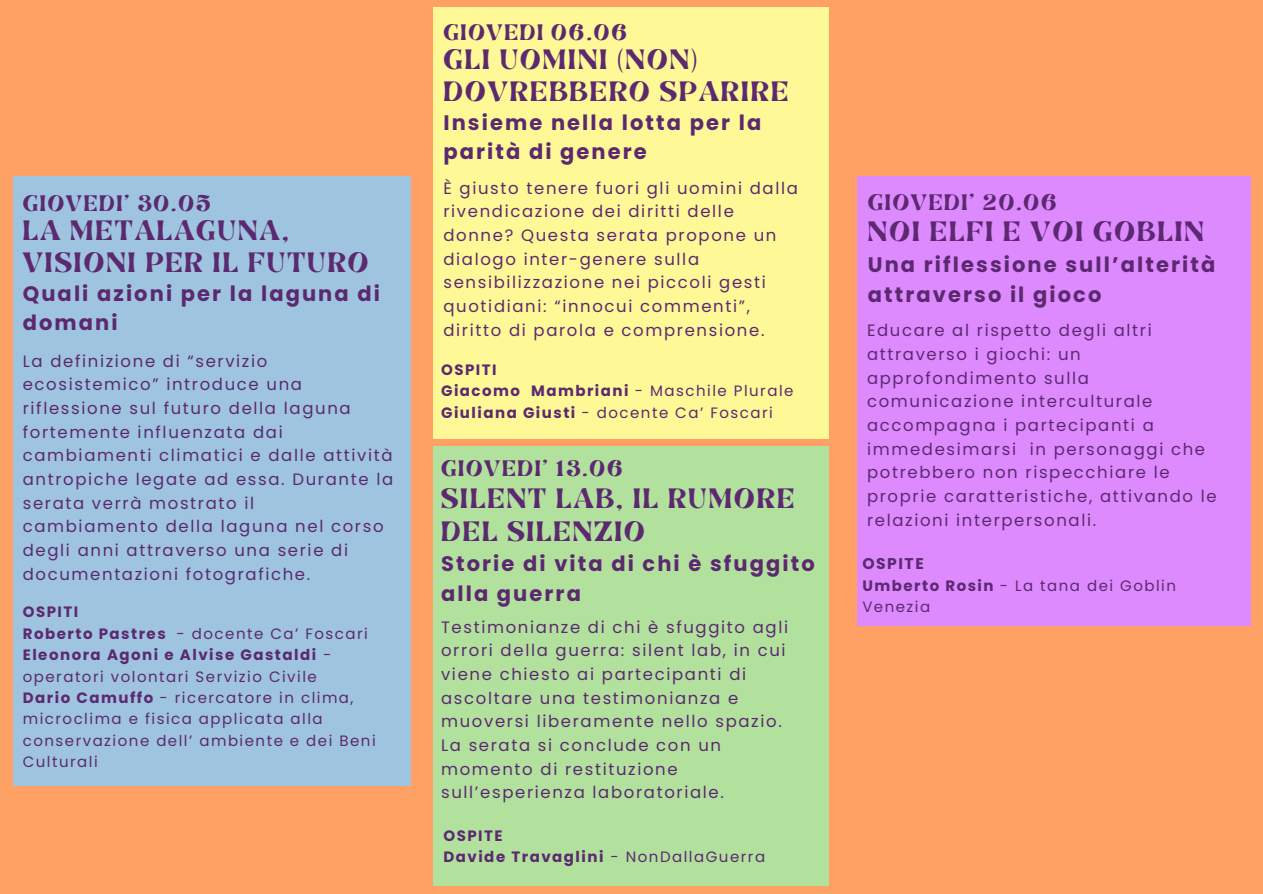
<style>
.page{position:relative;width:1263px;height:894px;background:#fff}
.page>*{position:absolute;margin:0;border:0;box-sizing:border-box;transform-origin:0 0}
.t1{font:22.5px/31.5px "Brasika Display";letter-spacing:.1em;color:#5c2970}
.t2{font:700 21px/29.2px "Poppins";letter-spacing:.1em;color:#5c2970}
.t3{font:18px "Brasika Display";letter-spacing:.1em;color:#5c2970}
.t4{font:16.5px/23.7px "Poppins";letter-spacing:.1em;color:#5c2970}
.t5{font:700 15.6px "Poppins";letter-spacing:.1em;color:#5c2970}
.t6{font:15px/21.3px "Poppins";letter-spacing:.1em;color:#5c2970}
.t7{font:700 15px "Poppins";letter-spacing:.1em;color:#5c2970}
.s1{font-weight:400}
.s2{font-weight:700}
</style>
<div class="page">
<div style="left:0;top:0;width:1263px;height:893px;background:#ffa064"></div>
<div style="left:13px;top:176px;width:397px;height:610px;background:#9ec4df"></div>
<div style="left:857px;top:176px;width:393px;height:449px;background:#dd8aff"></div>
<div style="left:433px;top:446px;width:395px;height:439px;background:#b2e19e"></div>
<div style="left:433px;top:8px;width:395px;height:430px;background:#fff896"></div>
<p class="t3" style="left:443px;top:18px;width:185px">GIOVEDI 06.06</p>
<h1 class="t1" style="left:443px;top:45px;width:346px">GLI UOMINI (NON)<br>DOVREBBERO SPARIRE</h1>
<p class="t2" style="left:443px;top:108px;width:319px">Insieme nella lotta per la parità di genere</p>
<p class="t4" style="left:443px;top:176px;width:356px">È giusto tenere fuori gli uomini dalla rivendicazione dei diritti delle donne? Questa serata propone un dialogo inter-genere sulla sensibilizzazione nei piccoli gesti quotidiani: “innocui commenti”, diritto di parola e comprensione.</p>
<p class="t3" style="left:868px;top:188px;width:191px">GIOVEDI’ 20.06</p>
<h1 class="t1" style="left:868px;top:217px;width:337px">NOI ELFI E VOI GOBLIN</h1>
<p class="t2" style="left:868px;top:249px;width:349px;line-height:30.3px">Una riflessione sull’alterità attraverso il gioco</p>
<p class="t3" style="left:23px;top:189px;width:190px">GIOVEDI’ 30.05</p>
<p class="t1" style="left:23px;top:216px;width:347px">LA METALAGUNA,<br>VISIONI PER IL FUTURO</p>
<p class="t2" style="left:23px;top:279px;width:359px">Quali azioni per la laguna di domani</p>
<p class="t4" style="left:867px;top:319px;width:351px">Educare al rispetto degli altri attraverso i giochi: un approfondimento sulla comunicazione interculturale accompagna i partecipanti a immedesimarsi in personaggi che potrebbero non rispecchiare le proprie caratteristiche, attivando le relazioni interpersonali.</p>
<h1 class="t4" style="left:23px;top:349px;width:372px">La definizione di “servizio ecosistemico” introduce una riflessione sul futuro della laguna fortemente influenzata dai cambiamenti climatici e dalle attività antropiche legate ad essa. Durante la serata verrà mostrato il cambiamento della laguna nel corso degli anni attraverso una serie di documentazioni fotografiche.</h1>
<p class="t7" style="left:441px;top:359px;width:57px">OSPITI</p>
<p class="t7" style="left:441px;top:380px;width:354px">Giacomo Mambriani <span class="s1">- Maschile Plurale</span></p>
<p class="t6" style="left:441px;top:401px;width:333px"><span class="s2">Giuliana Giusti</span> - docente Ca’ Foscari</p>
<p class="t3" style="left:441px;top:454px;width:183px">GIOVEDI’ 13.06</p>
<h1 class="t1" style="left:441px;top:483px;width:354px;line-height:32.7px">SILENT LAB, IL RUMORE<br>DEL SILENZIO</h1>
<p class="t2" style="left:441px;top:548px;width:375px;line-height:30.3px">Storie di vita di chi è sfuggito alla guerra</p>
<p class="t5" style="left:862px;top:552px;width:63px">OSPITE</p>
<p class="t6" style="left:862px;top:574px;width:315px"><span class="s2">Umberto Rosin</span> - La tana dei Goblin</p>
<p class="t7" style="left:23px;top:601px;width:57px">OSPITI</p>
<p class="t6" style="left:862px;top:596px;width:69px">Venezia</p>
<p class="t6" style="left:23px;top:622px;width:347px"><span class="s2">Roberto Pastres</span> - docente Ca’ Foscari</p>
<p class="t6" style="left:23px;top:644px;width:310px"><span class="s2">Eleonora Agoni e Alvise Gastaldi</span> - operatori volontari Servizio Civile</p>
<p class="t6" style="left:23px;top:687px;width:354px"><span class="s2">Dario Camuffo</span> - ricercatore in clima, microclima e fisica applicata alla conservazione dell’ ambiente e dei Beni<br>Culturali</p>
<p class="t4" style="left:441px;top:615px;width:349px">Testimonianze di chi è sfuggito agli orrori della guerra: silent lab, in cui viene chiesto ai partecipanti di ascoltare una testimonianza e muoversi liberamente nello spazio.<br>La serata si conclude con un momento di restituzione sull’esperienza laboratoriale.</p>
<p class="t7" style="left:443px;top:825px;width:61px">OSPITE</p>
<p class="t7" style="left:443px;top:846px;width:323px">Davide Travaglini <span class="s1">- NonDallaGuerra</span></p>
</div>
